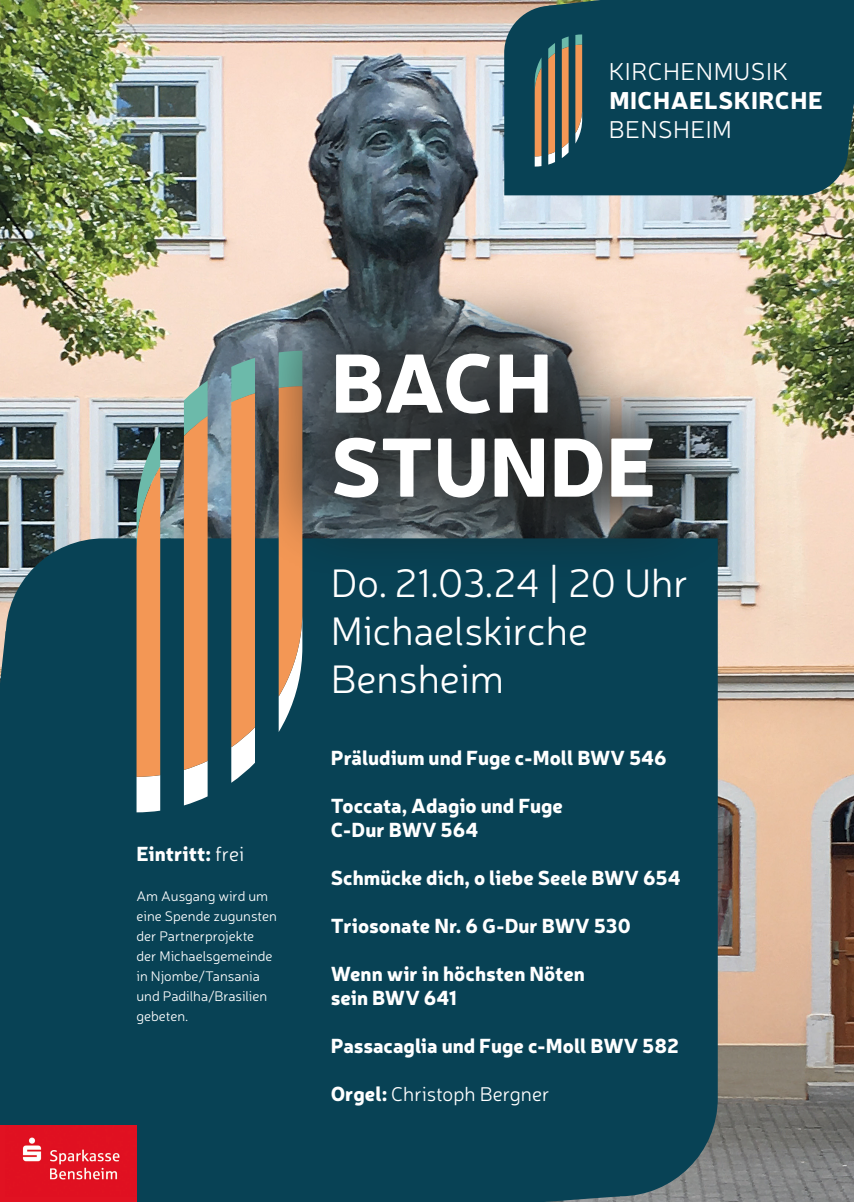
<style>
.page{position:relative;width:854px;height:1202px;background:#fff}
.page>*{position:absolute;margin:0;border:0;box-sizing:border-box;transform-origin:0 0}
.t1{font:900 82px/84px "Neris";color:#fff}
.t2{font:300 40px/48px "Neris";color:#fff}
.t3{font:300 24.6px "Neris";letter-spacing:.02em;color:#fff}
.t4{font:300 24.5px "Neris";letter-spacing:.02em;color:#fff}
.t5{font:900 23.9px "Neris";letter-spacing:.02em;color:#fff}
.t6{font:900 20px/24px "Neris";color:#fff}
.t7{font:300 20px "Neris";color:#fff}
.t8{font:300 14px/20px "Neris";color:#fff}
.s1{font-weight:300}
.s2{font-weight:900}
</style>
<div class="page">
<img style="left:0;top:0;width:853px;height:1202px">
<svg style="left:548px;top:0;width:305px;height:149px;background:#124754"></svg>
<div style="left:504px;top:6px;width:344px;height:189px;background:#084255"></div>
<svg style="left:561px;top:36px;width:7px;height:122px"></svg>
<svg style="left:575px;top:34px;width:7px;height:110px"></svg>
<svg style="left:548px;top:43px;width:7px;height:122px"></svg>
<svg style="left:534px;top:57px;width:7px;height:110px"></svg>
<div style="left:6px;top:538px;width:711px;height:658px;background:#084255"></div>
<svg style="left:231px;top:358px;width:24px;height:425px;background:#de9f6b"></svg>
<svg style="left:278px;top:580px;width:24px;height:152px"></svg>
<svg style="left:184px;top:380px;width:23px;height:425px;background:#e6a36c"></svg>
<svg style="left:136px;top:431px;width:24px;height:381px;background:#d0996a"></svg>
<div style="left:252px;top:271px;width:482px;height:309px;background:#1d1d1b;opacity:.75"></div>
<div style="left:0;top:1125px;width:136px;height:77px;background:#e11222"></div>
<svg style="left:552px;top:565px;width:3px;height:38px"></svg>
<p class="t3" style="left:608px;top:56px;width:181px">KIRCHENMUSIK</p>
<p class="t5" style="left:609px;top:83px;width:215px">MICHAELSKIRCHE</p>
<p class="t4" style="left:608px;top:114px;width:124px">BENSHEIM</p>
<p class="t6" style="left:136px;top:840px;width:109px">Eintritt: <span class="s1">frei</span></p>
<p class="t8" style="left:136px;top:886px;width:142px">Am Ausgang wird um eine Spende zugunsten der Partnerprojekte der Michaelsgemeinde in Njombe/Tansania und Padilha/Brasilien gebeten.</p>
<p class="t1" style="left:330px;top:336px;width:327px">BACH<br>STUNDE</p>
<p class="t2" style="left:330px;top:558px;width:359px">Do. 21.03.24 20 Uhr<br>Michaelskirche<br>Bensheim</p>
<p class="t6" style="left:330px;top:744px;width:337px">Präludium und Fuge c-Moll BWV 546</p>
<p class="t6" style="left:330px;top:792px;width:234px">Toccata, Adagio und Fuge<br>C-Dur BWV 564</p>
<p class="t6" style="left:330px;top:864px;width:351px">Schmücke dich, o liebe Seele BWV 654</p>
<p class="t6" style="left:330px;top:912px;width:301px">Triosonate Nr. 6 G-Dur BWV 530</p>
<p class="t6" style="left:330px;top:960px;width:255px">Wenn wir in höchsten Nöten sein BWV 641</p>
<p class="t6" style="left:330px;top:1032px;width:349px">Passacaglia und Fuge c-Moll BWV 582</p>
<p class="t7" style="left:330px;top:1081px;width:220px"><span class="s2">Orgel:</span> Christoph Bergner</p>
</div>
